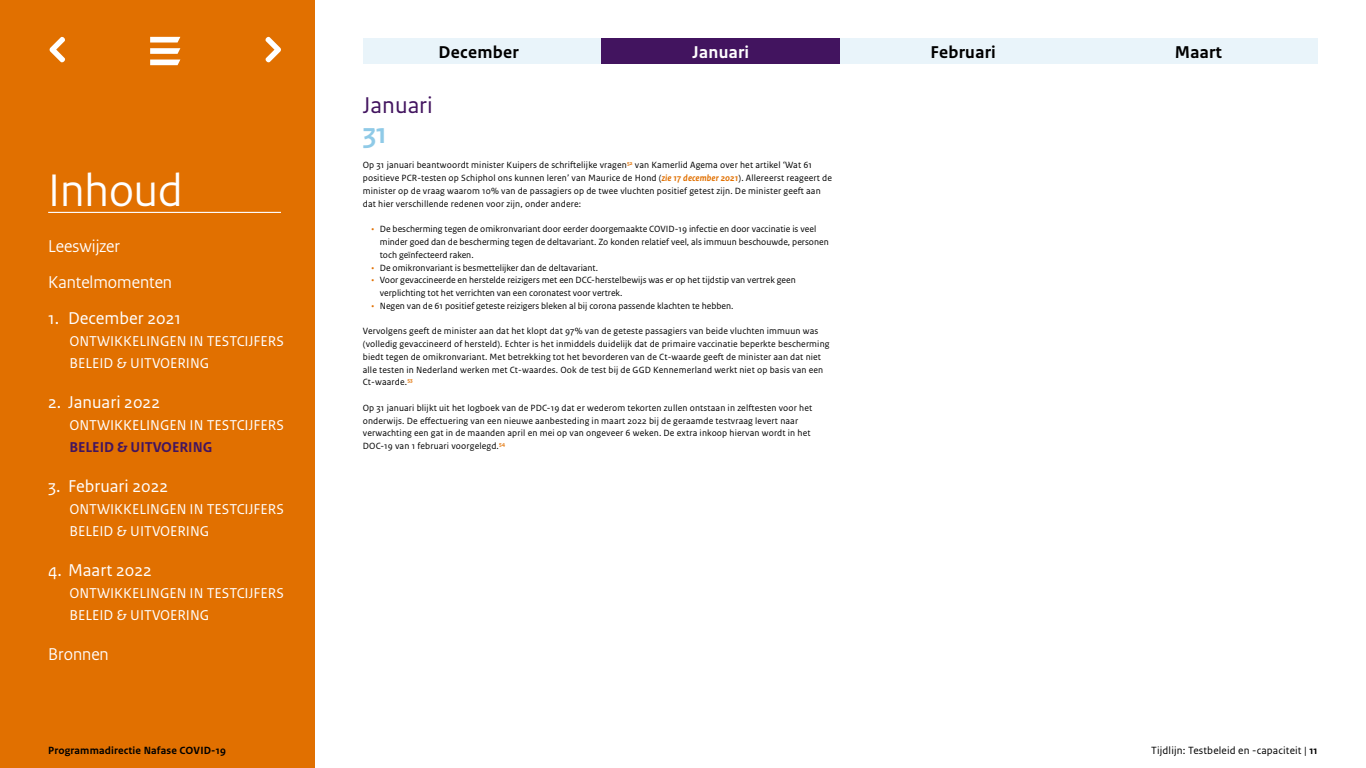
<style>
.page{position:relative;width:1366px;height:768px;background:#fff}
.page>*{position:absolute;margin:0;border:0;box-sizing:border-box;transform-origin:0 0}
.Kop_1{font:48px "Rijksoverheid Sans Heading";color:#fff}
.Dag{font:700 30px "Rijksoverheid Sans Heading";color:#8fcae7}
.Maand{font:24px "Rijksoverheid Sans Text";color:#42145f}
.Kop_2_genummerd-1a{font:18px "Rijksoverheid Sans Text";color:#fff}
.Kop_2{font:18px "Rijksoverheid Sans Heading";color:#fff}
.Maand_Zwart{font:700 18px "Rijksoverheid Sans Text";letter-spacing:.015em;color:#000}
.Maand_Wit{font:700 18px "Rijksoverheid Sans Text";letter-spacing:.015em;color:#fff}
.Kop_2_Inspring{font:15px "Rijksoverheid Sans Text";color:#fff}
.Kop_2_Inspring-2{font:700 15px "Rijksoverheid Sans Text";color:#42145f}
.t1{font:11px "Rijksoverheid Sans Text";letter-spacing:.015em;color:#000}
.t2{font:700 11px "Rijksoverheid Sans Text";letter-spacing:.015em;color:#000}
.Plat{font:9.5px/12.8px "Rijksoverheid Sans Text";letter-spacing:.015em;color:#000}
.s1{font-weight:700;font-style:italic;color:#e17000}
.s2{color:#e17000}
.s3{font-weight:700}
</style>
<div class="page">
<div style="left:0;top:0;width:315px;height:768px;background:#e17000"></div>
<hr style="left:48px;top:212px;width:233px;height:1px;background:#fff">
<svg style="left:150px;top:37px;width:30px;height:17px"></svg>
<svg style="left:150px;top:60px;width:30px;height:5px"></svg>
<svg style="left:49px;top:36px;width:16px;height:27px"></svg>
<svg style="left:265px;top:36px;width:16px;height:27px"></svg>
<div style="left:363px;top:38px;width:239px;height:26px;background:#e9f4fa"></div>
<div style="left:602px;top:38px;width:238px;height:26px;background:#42145f"></div>
<div style="left:840px;top:38px;width:239px;height:26px;background:#e9f4fa"></div>
<div style="left:1079px;top:38px;width:239px;height:26px;background:#e9f4fa"></div>
<h1 class="Kop_1" style="left:48px;top:163px;width:136px">Inhoud</h1>
<h2 class="Kop_2" style="left:48px;top:236px;width:73px">Leeswijzer</h2>
<h2 class="Kop_2" style="left:48px;top:272px;width:125px">Kantelmomenten</h2>
<h2 class="Kop_2_genummerd-1a" style="left:48px;top:308px;width:134px">1. December 2021</h2>
<h2 class="Kop_2_Inspring" style="left:69px;top:333px;width:216px">ONTWIKKELINGEN IN TESTCIJFERS</h2>
<h2 class="Kop_2_Inspring" style="left:69px;top:355px;width:141px">BELEID &amp; UITVOERING</h2>
<h2 class="Kop_2_genummerd-1a" style="left:48px;top:392px;width:113px">2. Januari 2022</h2>
<h2 class="Kop_2_Inspring" style="left:69px;top:417px;width:216px">ONTWIKKELINGEN IN TESTCIJFERS</h2>
<h2 class="Kop_2_Inspring-2" style="left:69px;top:439px;width:144px">BELEID &amp; UITVOERING</h2>
<h2 class="Kop_2_genummerd-1a" style="left:48px;top:476px;width:122px">3. Februari 2022</h2>
<h2 class="Kop_2_Inspring" style="left:69px;top:501px;width:216px">ONTWIKKELINGEN IN TESTCIJFERS</h2>
<h2 class="Kop_2_Inspring" style="left:69px;top:523px;width:141px">BELEID &amp; UITVOERING</h2>
<h2 class="Kop_2_genummerd-1a" style="left:48px;top:560px;width:105px">4. Maart 2022</h2>
<h2 class="Kop_2_Inspring" style="left:69px;top:585px;width:216px">ONTWIKKELINGEN IN TESTCIJFERS</h2>
<h2 class="Kop_2_Inspring" style="left:69px;top:607px;width:141px">BELEID &amp; UITVOERING</h2>
<h2 class="Kop_2" style="left:48px;top:644px;width:62px">Bronnen</h2>
<p class="Maand_Zwart" style="left:439px;top:42px;width:82px">December</p>
<p class="Maand_Wit" style="left:693px;top:42px;width:58px">Januari</p>
<p class="Maand_Zwart" style="left:931px;top:42px;width:67px">Februari</p>
<p class="Maand_Zwart" style="left:1175px;top:42px;width:49px">Maart</p>
<h1 class="Maand" style="left:363px;top:91px;width:72px">Januari</h1>
<h2 class="Dag" style="left:363px;top:116px;width:26px">31</h2>
<p class="Plat" style="left:363px;top:159px;width:471px">Op 31 januari beantwoordt minister Kuipers de schriftelijke vragen<sup>52</sup> van Kamerlid Agema over het artikel ‘Wat 61 positieve PCR-testen op Schiphol ons kunnen leren’ van Maurice de Hond (<span class="s1">zie 17 december 2021</span>). Allereerst reageert de minister op de vraag waarom 10% van de passagiers op de twee vluchten positief getest zijn. De minister geeft aan dat hier verschillende redenen voor zijn, onder andere:</p>
<p class="Plat" style="left:380px;top:223px;width:450px;text-indent:-9px"><span class="s2">•</span> De bescherming tegen de omikronvariant door eerder doorgemaakte COVID-19 infectie en door vaccinatie is veel minder goed dan de bescherming tegen de deltavariant. Zo konden relatief veel, als immuun beschouwde, personen toch geïnfecteerd raken.</p>
<p class="Plat" style="left:371px;top:261px;width:228px"><span class="s2">•</span> De omikronvariant is besmettelijker dan de deltavariant.</p>
<p class="Plat" style="left:380px;top:274px;width:417px;text-indent:-9px"><span class="s2">•</span> Voor gevaccineerde en herstelde reizigers met een DCC-herstelbewijs was er op het tijdstip van vertrek geen verplichting tot het verrichten van een coronatest voor vertrek.</p>
<p class="Plat" style="left:371px;top:299px;width:364px"><span class="s2">•</span> Negen van de 61 positief geteste reizigers bleken al bij corona passende klachten te hebben.</p>
<p class="Plat" style="left:363px;top:325px;width:468px">Vervolgens geeft de minister aan dat het klopt dat 97% van de geteste passagiers van beide vluchten immuun was (volledig gevaccineerd of hersteld). Echter is het inmiddels duidelijk dat de primaire vaccinatie beperkte bescherming biedt tegen de omikronvariant. Met betrekking tot het bevorderen van de Ct-waarde geeft de minister aan dat niet alle testen in Nederland werken met Ct-waardes. Ook de test bij de GGD Kennemerland werkt niet op basis van een Ct-waarde.<sup>53</sup></p>
<p class="Plat" style="left:363px;top:401px;width:451px">Op 31 januari blijkt uit het logboek van de PDC-19 dat er wederom tekorten zullen ontstaan in zelftesten voor het</p>
<p class="Plat" style="left:363px;top:414px;width:437px">onderwijs. De effectuering van een nieuwe aanbesteding in maart 2022 bij de geraamde testvraag levert naar</p>
<p class="Plat" style="left:363px;top:427px;width:449px">verwachting een gat in de maanden april en mei op van ongeveer 6 weken. De extra inkoop hiervan wordt in het<br>DOC-19 van 1 februari voorgelegd.<sup>54</sup></p>
<p class="t2" style="left:48px;top:744px;width:179px">Programmadirectie Nafase COVID-19</p>
<p class="t1" style="left:1151px;top:744px;width:168px">Tijdlijn: Testbeleid en -capaciteit | <span class="s3">11</span></p>
</div>
